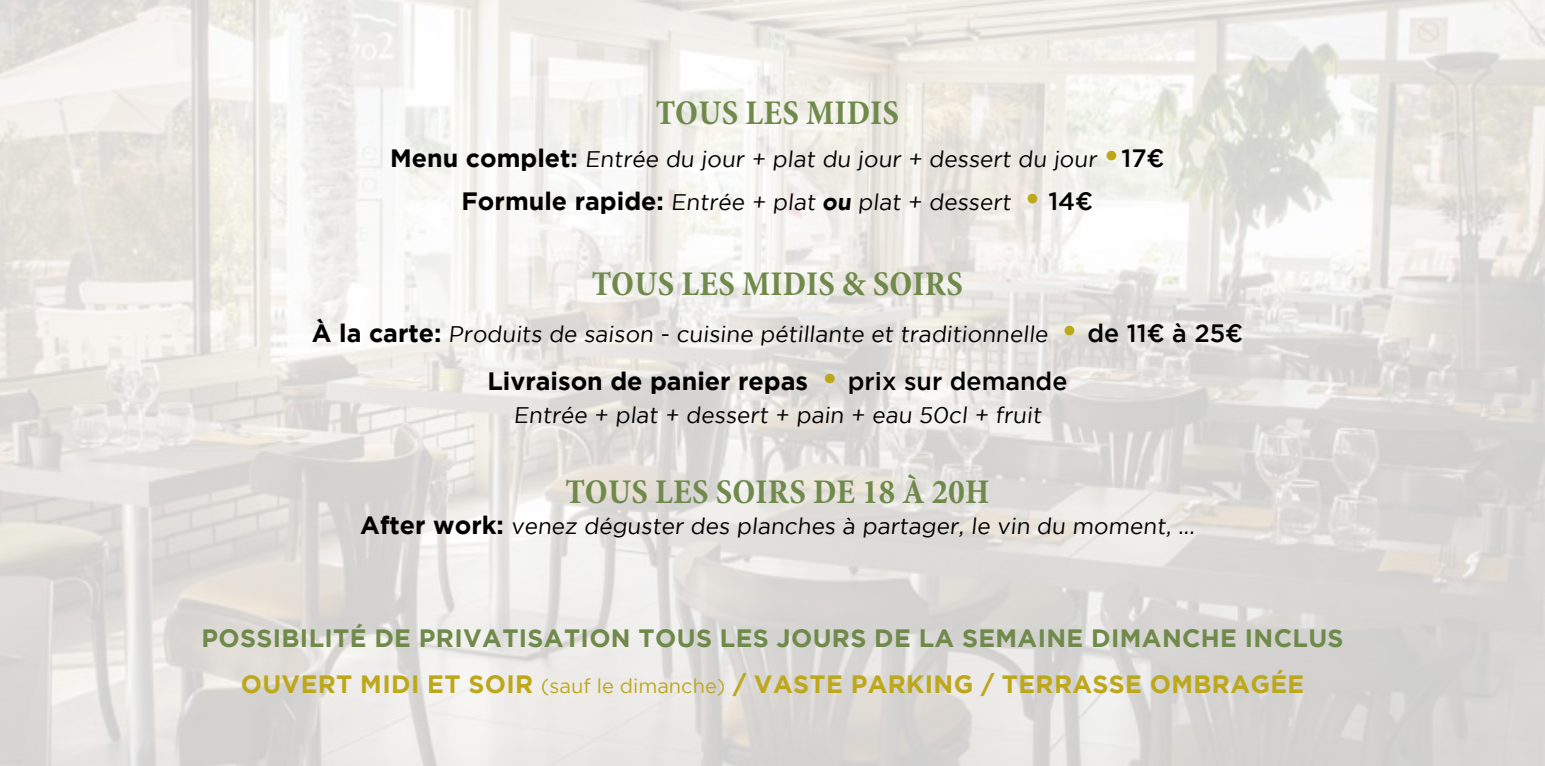
<style>
.page{position:relative;width:1545px;height:766px;background:#fff}
.page>*{position:absolute;margin:0;border:0;box-sizing:border-box;transform-origin:0 0}
.t1{font:700 condensed 35px "Minion Pro";letter-spacing:.01em;color:#6f8a4b}
.t2{font:700 25px "Gotham";letter-spacing:.015em;color:#6f8a4b}
.t3{font:700 25px "Gotham";letter-spacing:.015em;color:#bda81c}
.t4{font:700 25px "Gotham";color:#000}
.t5{font:22.5px "Gotham";color:#000}
.s1{font-weight:700;font-size:25px}
.s2{font-weight:700;font-size:32.5px;color:#bda81c}
.s3{font-weight:500;font-size:25px}
.s4{font-weight:700}
.s5{font-size:32.5px;color:#bda81c}
.s6{font-weight:500}
.s7{font-weight:400;font-size:20px}
</style>
<div class="page">
<img style="left:0;top:0;width:1545px;height:765px">
<p class="t1" style="left:656px;top:88px;width:245px">TOUS LES MIDIS</p>
<p class="t5" style="left:390px;top:147px;width:776px"><span class="s1">Menu complet:</span> Entrée du jour + plat du jour + dessert du jour <span class="s2">•</span> <span class="s3">17¤</span></p>
<p class="t5" style="left:462px;top:190px;width:633px"><span class="s1">Formule rapide:</span> Entrée + plat <span class="s4">ou</span> plat + dessert <span class="s2">•</span> <span class="s3">14¤</span></p>
<p class="t1" style="left:592px;top:260px;width:373px">TOUS LES MIDIS &amp; SOIRS</p>
<p class="t5" style="left:312px;top:321px;width:933px"><span class="s1">À la carte:</span> Produits de saison - cuisine pétillante et traditionnelle <span class="s2">•</span> <span class="s3">de 11¤ à 25¤</span></p>
<p class="t4" style="left:487px;top:367px;width:582px">Livraison de panier repas <span class="s5">•</span> <span class="s6">prix sur demande</span></p>
<p class="t5" style="left:513px;top:402px;width:532px">Entrée + plat + dessert + pain + eau 50cl + fruit</p>
<p class="t1" style="left:565px;top:468px;width:425px">TOUS LES SOIRS DE 18 À 20H</p>
<p class="t5" style="left:360px;top:513px;width:838px"><span class="s1">After work:</span> venez déguster des planches à partager, le vin du moment, ...</p>
<p class="t2" style="left:201px;top:623px;width:1144px">POSSIBILITÉ DE PRIVATISATION TOUS LES JOURS DE LA SEMAINE DIMANCHE INCLUS</p>
<p class="t3" style="left:241px;top:669px;width:1065px">OUVERT MIDI ET SOIR <span class="s7">(sauf le dimanche)</span> / VASTE PARKING / TERRASSE OMBRAGÉE</p>
</div>
